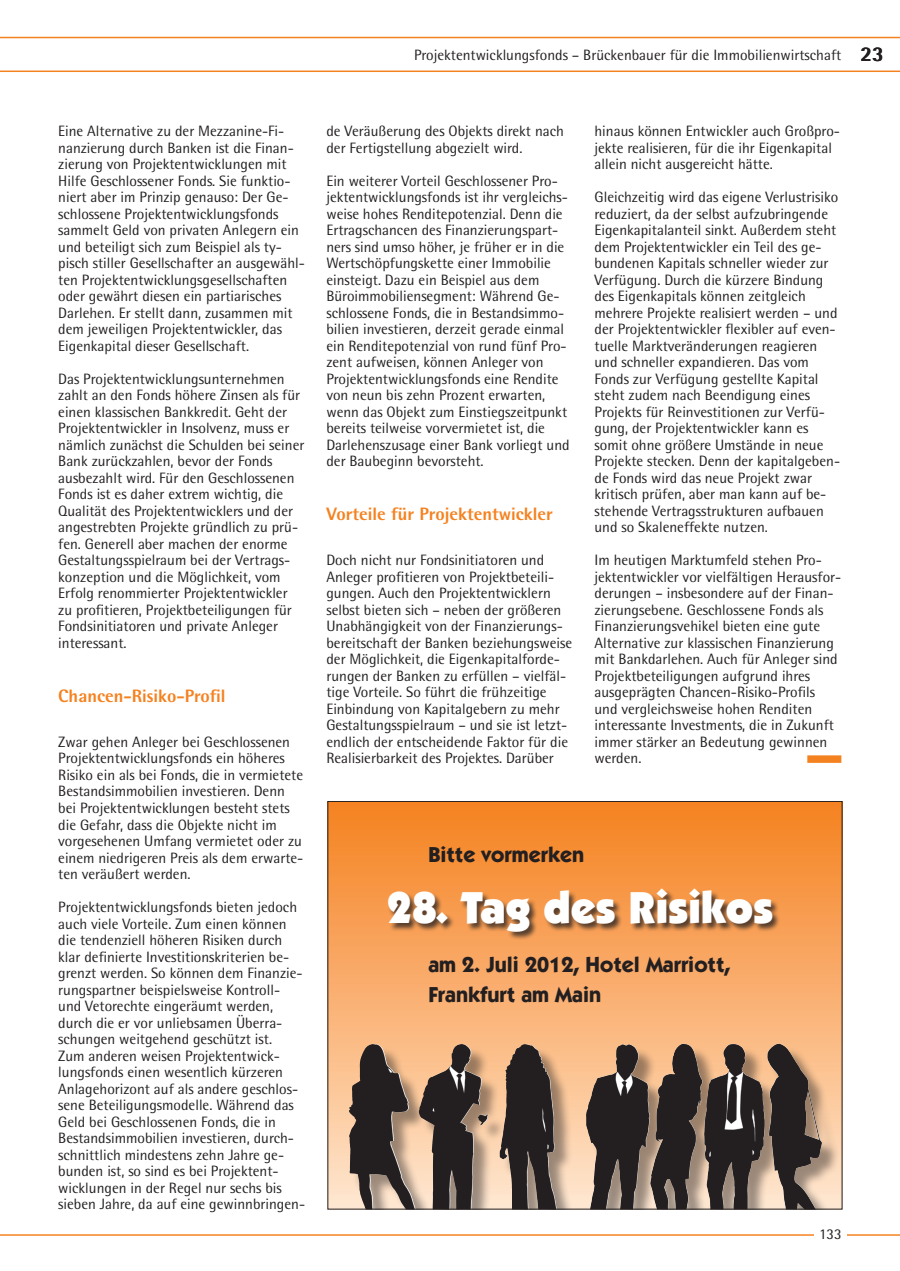
<style>
.page{position:relative;width:900px;height:1271px;background:#fff}
.page>*{position:absolute;margin:0;border:0;box-sizing:border-box;transform-origin:0 0}
.t1{font:900 45px "Itc Kabel";color:#fff}
.t2{font:700 21.75px/30px "Itc Kabel";color:#231f20}
.t3{font:800 18px "Rotis Semi Sans";color:#f58220}
.t4{font:15px/16.5px "Rotis Semi Sans";color:#231f20}
.s1{font-weight:800;font-size:21px}
</style>
<div class="page">
<hr style="left:0;top:1234px;width:899px;height:1px;background:#f58220">
<svg style="left:0;top:37px;width:899px;height:35px"></svg>
<div style="left:813px;top:1215px;width:33px;height:31px;background:#fff"></div>
<div style="left:807px;top:755px;width:34px;height:7px;background:#f58220"></div>
<div style="left:327px;top:801px;width:515px;height:408px;background:linear-gradient(to bottom,#f88320,#f6dec9)"></div>
<div style="left:352px;top:1046px;width:490px;height:163px;background:#231f20;opacity:.45"></div>
<img style="left:654px;top:1044px;width:26px;height:117px">
<div style="left:388px;top:888px;width:392px;height:52px;background:#231f20;opacity:.75"></div>
<p class="t4" style="left:414px;top:47px;width:471px">Projektentwicklungsfonds – Brückenbauer für die Immobilienwirtschaft <span class="s1">23</span></p>
<p class="t4" style="left:58px;top:123px;width:248px">Eine Alternative zu der Mezzanine-Fi&shy;nanzierung durch Banken ist die Finan&shy;zierung von Projektentwicklungen mit Hilfe Geschlossener Fonds. Sie funktio&shy;niert aber im Prinzip genauso: Der Ge&shy;schlossene Projektentwicklungsfonds sammelt Geld von privaten Anlegern ein und beteiligt sich zum Beispiel als ty&shy;pisch stiller Gesellschafter an ausgewähl&shy;ten Projektentwicklungsgesellschaften oder gewährt diesen ein partiarisches Darlehen. Er stellt dann, zusammen mit dem jeweiligen Projektentwickler, das Eigenkapital dieser Gesellschaft.</p>
<p class="t4" style="left:58px;top:370px;width:247px">Das Projektentwicklungsunternehmen zahlt an den Fonds höhere Zinsen als für einen klassischen Bankkredit. Geht der Projektentwickler in Insolvenz, muss er nämlich zunächst die Schulden bei seiner Bank zurückzahlen, bevor der Fonds ausbezahlt wird. Für den Geschlossenen Fonds ist es daher extrem wichtig, die Qualität des Projektentwicklers und der angestrebten Projekte gründlich zu prü&shy;fen. Generell aber machen der enorme Gestaltungsspielraum bei der Vertrags&shy;konzeption und die Möglichkeit, vom Erfolg renommierter Projektentwickler zu profitieren, Projektbeteiligungen für Fondsinitiatoren und private Anleger interessant.</p>
<p class="t3" style="left:58px;top:684px;width:169px">Chancen-Risiko-Profil</p>
<p class="t4" style="left:58px;top:733px;width:246px">Zwar gehen Anleger bei Geschlossenen Projektentwicklungsfonds ein höheres Risiko ein als bei Fonds, die in vermietete Bestandsimmobilien investieren. Denn bei Projektentwicklungen besteht stets die Gefahr, dass die Objekte nicht im vorgesehenen Umfang vermietet oder zu einem niedrigeren Preis als dem erwarte&shy;ten veräußert werden.</p>
<p class="t4" style="left:58px;top:898px;width:248px">Projektentwicklungsfonds bieten jedoch auch viele Vorteile. Zum einen können die tendenziell höheren Risiken durch klar definierte Investitionskriterien be&shy;grenzt werden. So können dem Finanzie&shy;rungspartner beispielsweise Kontroll&shy;und Vetorechte eingeräumt werden, durch die er vor unliebsamen Überra&shy;schungen weitgehend geschützt ist.<br>Zum anderen weisen Projektentwick&shy;lungsfonds einen wesentlich kürzeren Anlagehorizont auf als andere geschlos&shy;sene Beteiligungsmodelle. Während das Geld bei Geschlossenen Fonds, die in Bestandsimmobilien investieren, durch&shy;schnittlich mindestens zehn Jahre ge&shy;bunden ist, so sind es bei Projektent&shy;wicklungen in der Regel nur sechs bis sieben Jahre, da auf eine gewinnbringen-</p>
<p class="t4" style="left:326px;top:123px;width:239px">de Veräußerung des Objekts direkt nach der Fertigstellung abgezielt wird.</p>
<p class="t4" style="left:326px;top:172px;width:245px">Ein weiterer Vorteil Geschlossener Pro&shy;jektentwicklungsfonds ist ihr vergleichs&shy;weise hohes Renditepotenzial. Denn die Ertragschancen des Finanzierungspart&shy;ners sind umso höher, je früher er in die Wertschöpfungskette einer Immobilie einsteigt. Dazu ein Beispiel aus dem Büroimmobiliensegment: Während Ge&shy;schlossene Fonds, die in Bestandsimmo&shy;bilien investieren, derzeit gerade einmal ein Renditepotenzial von rund fünf Pro&shy;zent aufweisen, können Anleger von Projektentwicklungsfonds eine Rendite von neun bis zehn Prozent erwarten, wenn das Objekt zum Einstiegszeitpunkt bereits teilweise vorvermietet ist, die Darlehenszusage einer Bank vorliegt und der Baubeginn bevorsteht.</p>
<p class="t3" style="left:326px;top:502px;width:228px">Vorteile für Projektentwickler</p>
<p class="t4" style="left:326px;top:552px;width:247px">Doch nicht nur Fondsinitiatoren und Anleger profitieren von Projektbeteili&shy;gungen. Auch den Projektentwicklern selbst bieten sich – neben der größeren Unabhängigkeit von der Finanzierungs&shy;bereitschaft der Banken beziehungsweise der Möglichkeit, die Eigenkapitalforde&shy;rungen der Banken zu erfüllen – vielfäl&shy;tige Vorteile. So führt die frühzeitige Einbindung von Kapitalgebern zu mehr Gestaltungsspielraum – und sie ist letzt&shy;endlich der entscheidende Faktor für die Realisierbarkeit des Projektes. Darüber</p>
<p class="t4" style="left:594px;top:123px;width:247px">hinaus können Entwickler auch Großpro&shy;jekte realisieren, für die ihr Eigenkapital allein nicht ausgereicht hätte.</p>
<p class="t4" style="left:594px;top:189px;width:247px">Gleichzeitig wird das eigene Verlustrisiko reduziert, da der selbst aufzubringende Eigenkapitalanteil sinkt. Außerdem steht dem Projektentwickler ein Teil des ge&shy;bundenen Kapitals schneller wieder zur Verfügung. Durch die kürzere Bindung des Eigenkapitals können zeitgleich mehrere Projekte realisiert werden – und der Projektentwickler flexibler auf even&shy;tuelle Marktveränderungen reagieren und schneller expandieren. Das vom Fonds zur Verfügung gestellte Kapital steht zudem nach Beendigung eines Projekts für Reinvestitionen zur Verfü&shy;gung, der Projektentwickler kann es somit ohne größere Umstände in neue Projekte stecken. Denn der kapitalgeben&shy;de Fonds wird das neue Projekt zwar kritisch prüfen, aber man kann auf be&shy;stehende Vertragsstrukturen aufbauen und so Skaleneffekte nutzen.</p>
<p class="t4" style="left:594px;top:552px;width:248px">Im heutigen Marktumfeld stehen Pro&shy;jektentwickler vor vielfältigen Herausfor&shy;derungen – insbesondere auf der Finan&shy;zierungsebene. Geschlossene Fonds als Finanzierungsvehikel bieten eine gute Alternative zur klassischen Finanzierung mit Bankdarlehen. Auch für Anleger sind Projektbeteiligungen aufgrund ihres ausgeprägten Chancen-Risiko-Profils und vergleichsweise hohen Renditen interessante Investments, die in Zukunft immer stärker an Bedeutung gewinnen werden.</p>
<h2 class="t2" style="left:428px;top:839px;width:157px">Bitte vormerken</h2>
<h1 class="t1" style="left:387px;top:879px;width:387px">28. Tag des Risikos</h1>
<h2 class="t2" style="left:428px;top:949px;width:304px">am 2. Juli 2012, Hotel Marriott,<br>Frankfurt am Main</h2>
<p class="t4" style="left:818px;top:1225px;width:24px">133</p>
</div>
